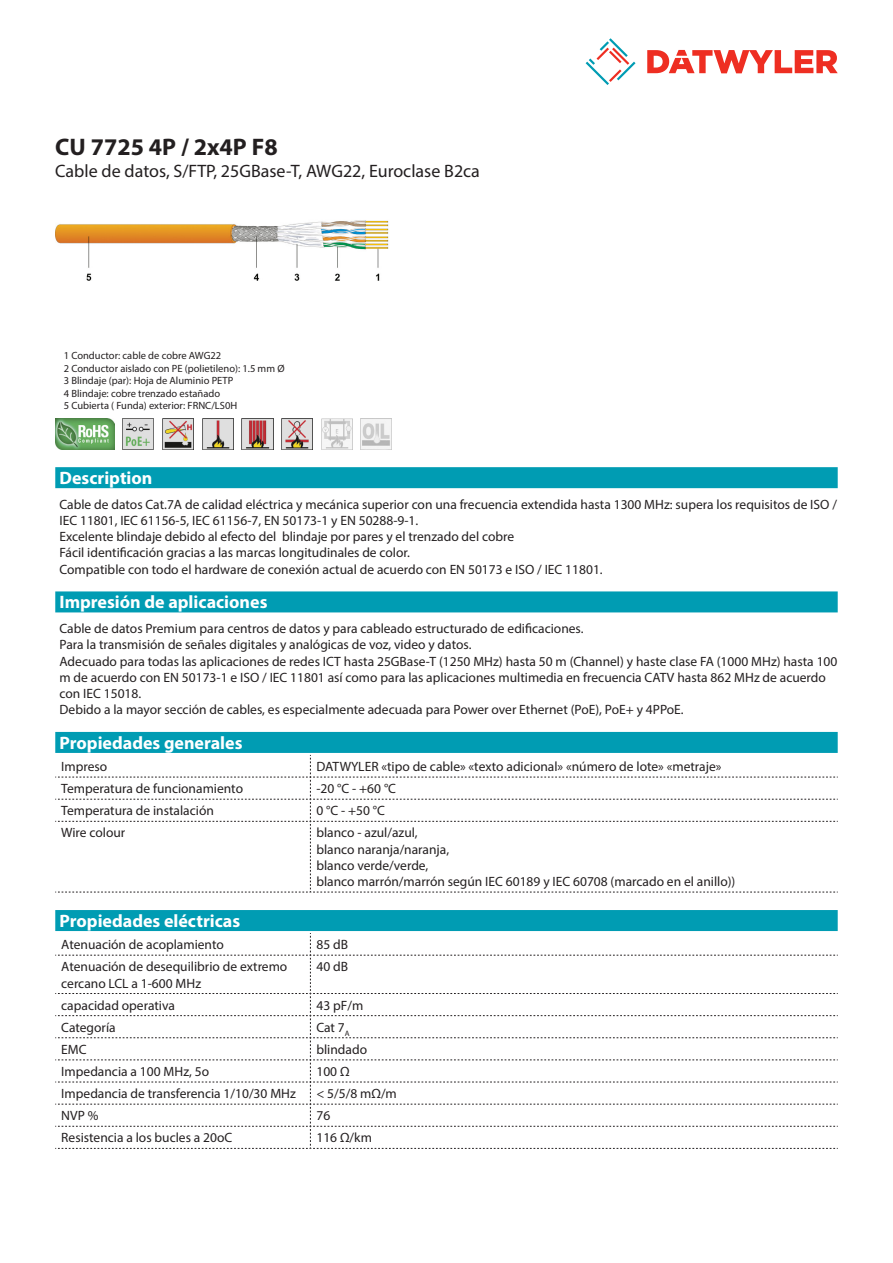
<style>
.page{position:relative;width:893px;height:1263px;background:#fff}
.page>*{position:absolute;margin:0;border:0;box-sizing:border-box;transform-origin:0 0}
.Product_Head{font:700 24px "Myriad Pro";color:#231f20}
.Standard_Head_Proper{font:700 18px "Myriad Pro";color:#fff}
.SubHead{font:18px "Myriad Pro";color:#231f20}
.Standard_text{font:13.5px/16.2px "Myriad Pro";color:#231f20}
.myriad_light_propert{font:13.5px/16.2px "Myriad Pro";color:#231f20}
.imagetext{font:10.5px/12.6px "Myriad Pro";color:#231f20}
</style>
<div class="page">
<svg style="left:586px;top:38px;width:49px;height:47px"></svg>
<svg style="left:647px;top:50px;width:191px;height:23px"></svg>
<img style="left:55px;top:220px;width:334px;height:61px">
<div style="left:55px;top:467px;width:783px;height:21px;background:#009cb3"></div>
<img style="left:361px;top:418px;width:31px;height:31px">
<img style="left:321px;top:418px;width:31px;height:31px">
<img style="left:282px;top:418px;width:31px;height:31px">
<img style="left:242px;top:418px;width:31px;height:31px">
<img style="left:202px;top:418px;width:31px;height:31px">
<img style="left:162px;top:418px;width:32px;height:31px">
<img style="left:122px;top:418px;width:32px;height:31px">
<img style="left:55px;top:418px;width:59px;height:31px">
<div style="left:55px;top:591px;width:783px;height:21px;background:#009cb3"></div>
<div style="left:55px;top:732px;width:783px;height:21px;background:#009cb3"></div>
<svg style="left:55px;top:755px;width:783px;height:138px"></svg>
<div style="left:55px;top:910px;width:783px;height:21px;background:#009cb3"></div>
<svg style="left:55px;top:933px;width:783px;height:216px"></svg>
<p class="Product_Head" style="left:55px;top:131px;width:224px">CU 7725 4P / 2x4P F8</p>
<p class="SubHead" style="left:55px;top:160px;width:426px">Cable de datos, S/FTP, 25GBase-T, AWG22, Euroclase B2ca</p>
<p class="imagetext" style="left:64px;top:349px;width:222px">1 Conductor: cable de cobre AWG22<br>2 Conductor aislado con PE (polietileno): 1.5 mm Ø 3 Blindaje (par): Hoja de Aluminio PETP<br>4 Blindaje: cobre trenzado estañado<br>5 Cubierta ( Funda) exterior: FRNC/LS0H</p>
<p class="Standard_Head_Proper" style="left:60px;top:466px;width:94px">Description</p>
<p class="Standard_text" style="left:60px;top:496px;width:779px">Cable de datos Cat.7A de calidad eléctrica y mecánica superior con una frecuencia extendida hasta 1300 MHz: supera los requisitos de ISO / IEC 11801, IEC 61156-5, IEC 61156-7, EN 50173-1 y EN 50288-9-1.<br>Excelente blindaje debido al efecto del blindaje por pares y el trenzado del cobre<br>Fácil identificación gracias a las marcas longitudinales de color.<br>Compatible con todo el hardware de conexión actual de acuerdo con EN 50173 e ISO / IEC 11801.</p>
<p class="Standard_Head_Proper" style="left:60px;top:591px;width:209px">Impresión de aplicaciones</p>
<p class="Standard_text" style="left:60px;top:620px;width:779px">Cable de datos Premium para centros de datos y para cableado estructurado de edificaciones.<br>Para la transmisión de señales digitales y analógicas de voz, video y datos.<br>Adecuado para todas las aplicaciones de redes ICT hasta 25GBase-T (1250 MHz) hasta 50 m (Channel) y haste clase FA (1000 MHz) hasta 100 m de acuerdo con EN 50173-1 e ISO / IEC 11801 así como para las aplicaciones multimedia en frecuencia CATV hasta 862 MHz de acuerdo con IEC 15018.<br>Debido a la mayor sección de cables, es especialmente adecuada para Power over Ethernet (PoE), PoE+ y 4PPoE.</p>
<p class="Standard_Head_Proper" style="left:60px;top:731px;width:184px">Propiedades generales</p>
<p class="myriad_light_propert" style="left:61px;top:758px;width:48px">Impreso</p>
<p class="myriad_light_propert" style="left:316px;top:758px;width:407px">DATWYLER «tipo de cable» «texto adicional» «número de lote» «metraje»</p>
<p class="myriad_light_propert" style="left:61px;top:780px;width:183px">Temperatura de funcionamiento</p>
<p class="myriad_light_propert" style="left:316px;top:780px;width:81px">-20 °C - +60 °C</p>
<p class="myriad_light_propert" style="left:61px;top:802px;width:154px">Temperatura de instalación</p>
<p class="myriad_light_propert" style="left:316px;top:802px;width:70px">0 °C - +50 °C</p>
<p class="myriad_light_propert" style="left:61px;top:825px;width:66px">Wire colour</p>
<p class="myriad_light_propert" style="left:316px;top:825px;width:103px">blanco - azul/azul,</p>
<p class="myriad_light_propert" style="left:316px;top:841px;width:134px">blanco naranja/naranja,</p>
<p class="myriad_light_propert" style="left:316px;top:857px;width:113px">blanco verde/verde,</p>
<p class="myriad_light_propert" style="left:316px;top:873px;width:421px">blanco marrón/marrón según IEC 60189 y IEC 60708 (marcado en el anillo))</p>
<p class="Standard_Head_Proper" style="left:60px;top:909px;width:182px">Propiedades eléctricas</p>
<p class="myriad_light_propert" style="left:61px;top:936px;width:164px">Atenuación de acoplamiento</p>
<p class="myriad_light_propert" style="left:316px;top:936px;width:33px">85 dB</p>
<p class="myriad_light_propert" style="left:61px;top:958px;width:228px">Atenuación de desequilibrio de extremo cercano LCL a 1-600 MHz</p>
<p class="myriad_light_propert" style="left:316px;top:958px;width:33px">40 dB</p>
<p class="myriad_light_propert" style="left:61px;top:997px;width:115px">capacidad operativa</p>
<p class="myriad_light_propert" style="left:316px;top:997px;width:48px">43 pF/m</p>
<p class="myriad_light_propert" style="left:61px;top:1019px;width:56px">Categoría</p>
<p class="myriad_light_propert" style="left:316px;top:1019px;width:35px">Cat 7<sub>A</sub></p>
<p class="myriad_light_propert" style="left:61px;top:1041px;width:27px">EMC</p>
<p class="myriad_light_propert" style="left:316px;top:1041px;width:52px">blindado</p>
<p class="myriad_light_propert" style="left:61px;top:1063px;width:149px">Impedancia a 100 MHz, 5o</p>
<p class="myriad_light_propert" style="left:316px;top:1063px;width:35px">100 Ω</p>
<p class="myriad_light_propert" style="left:61px;top:1085px;width:236px">Impedancia de transferencia 1/10/30 MHz</p>
<p class="myriad_light_propert" style="left:316px;top:1085px;width:82px">&lt; 5/5/8 mΩ/m</p>
<p class="myriad_light_propert" style="left:61px;top:1107px;width:39px">NVP %</p>
<p class="myriad_light_propert" style="left:316px;top:1107px;width:15px">76</p>
<p class="myriad_light_propert" style="left:61px;top:1129px;width:173px">Resistencia a los bucles a 20oC</p>
<p class="myriad_light_propert" style="left:316px;top:1129px;width:57px">116 Ω/km</p>
</div>
